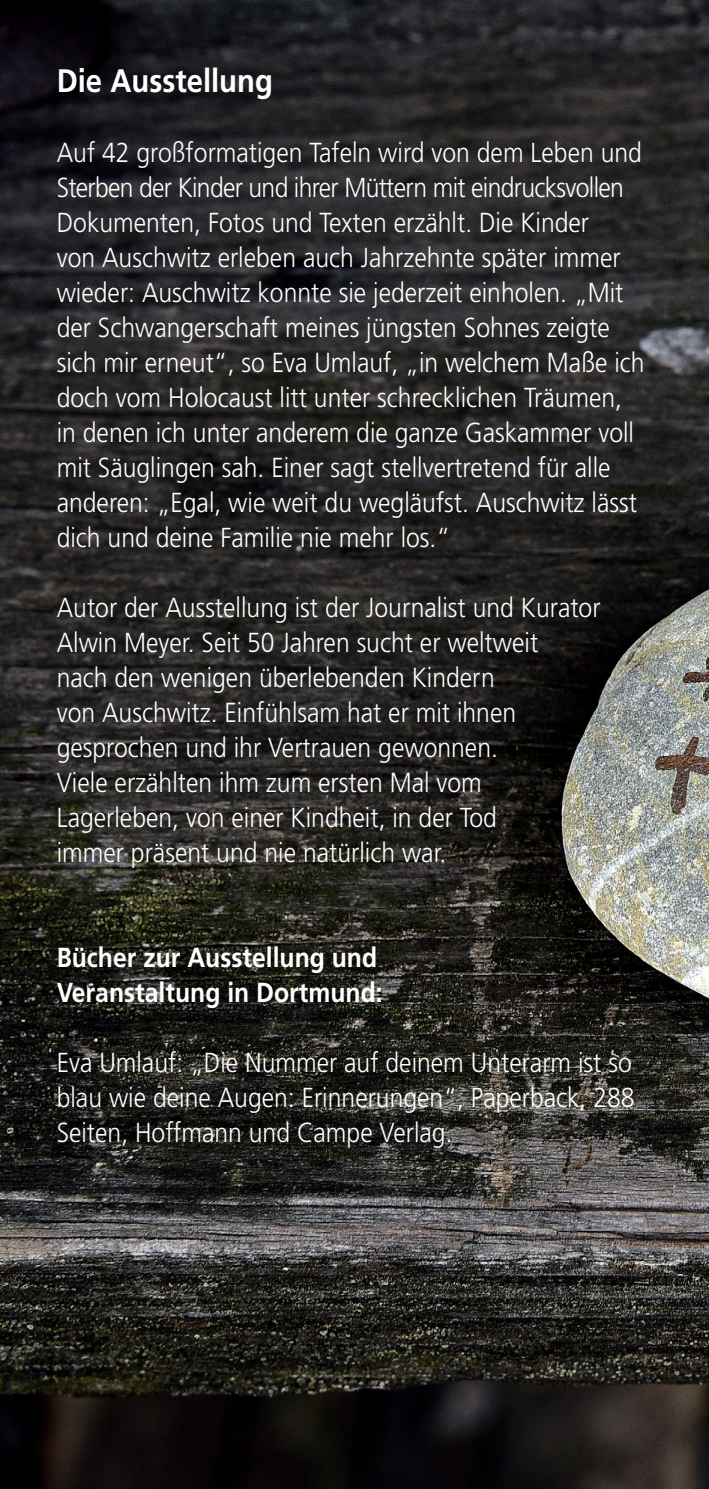
<style>
.page{position:relative;width:709px;height:1489px;background:#fff}
.page>*{position:absolute;margin:0;border:0;box-sizing:border-box;transform-origin:0 0}
.t1{font:700 32.5px "Frutiger LT Pro";color:#fff;scale:.9 1}
.t2{font:300 27.5px/35px "Frutiger LT Pro";color:#fff;scale:.9 1}
.t3{font:700 27.5px/35px "Frutiger LT Pro";color:#fff;scale:.9 1}
</style>
<div class="page">
<img style="left:0;top:0;width:709px;height:1488px">
<p class="t1" style="left:57px;top:61px;width:242px">Die Ausstellung</p>
<p class="t2" style="left:57px;top:135px;width:654px">Auf 42 großformatigen Tafeln wird von dem Leben und Sterben der Kinder und ihrer Müttern mit eindrucksvollen Dokumenten, Fotos und Texten erzählt. Die Kinder<br>von Auschwitz erleben auch Jahrzehnte später immer wieder: Auschwitz konnte sie jederzeit einholen. „Mit der Schwangerschaft meines jüngsten Sohnes zeigte sich mir erneut“, so Eva Umlauf, „in welchem Maße ich doch vom Holocaust litt unter schrecklichen Träumen, in denen ich unter anderem die ganze Gaskammer voll mit Säuglingen sah. Einer sagt stellvertretend für alle anderen: „Egal, wie weit du wegläufst. Auschwitz lässt dich und deine Familie nie mehr los.“</p>
<p class="t2" style="left:57px;top:590px;width:606px">Autor der Ausstellung ist der Journalist und Kurator Alwin Meyer. Seit 50 Jahren sucht er weltweit<br>nach den wenigen überlebenden Kindern<br>von Auschwitz. Einfühlsam hat er mit ihnen gesprochen und ihr Vertrauen gewonnen.<br>Viele erzählten ihm zum ersten Mal vom Lagerleben, von einer Kindheit, in der Tod<br>immer präsent und nie natürlich war.</p>
<p class="t3" style="left:57px;top:940px;width:364px">Bücher zur Ausstellung und<br>Veranstaltung in Dortmund:</p>
<p class="t2" style="left:57px;top:1045px;width:643px;text-align:justify">Eva Umlauf: „Die Nummer auf deinem Unterarm ist so blau wie deine Augen: Erinnerungen“, Paperback, 288<br>Seiten, Hoffmann und Campe Verlag.</p>
</div>
